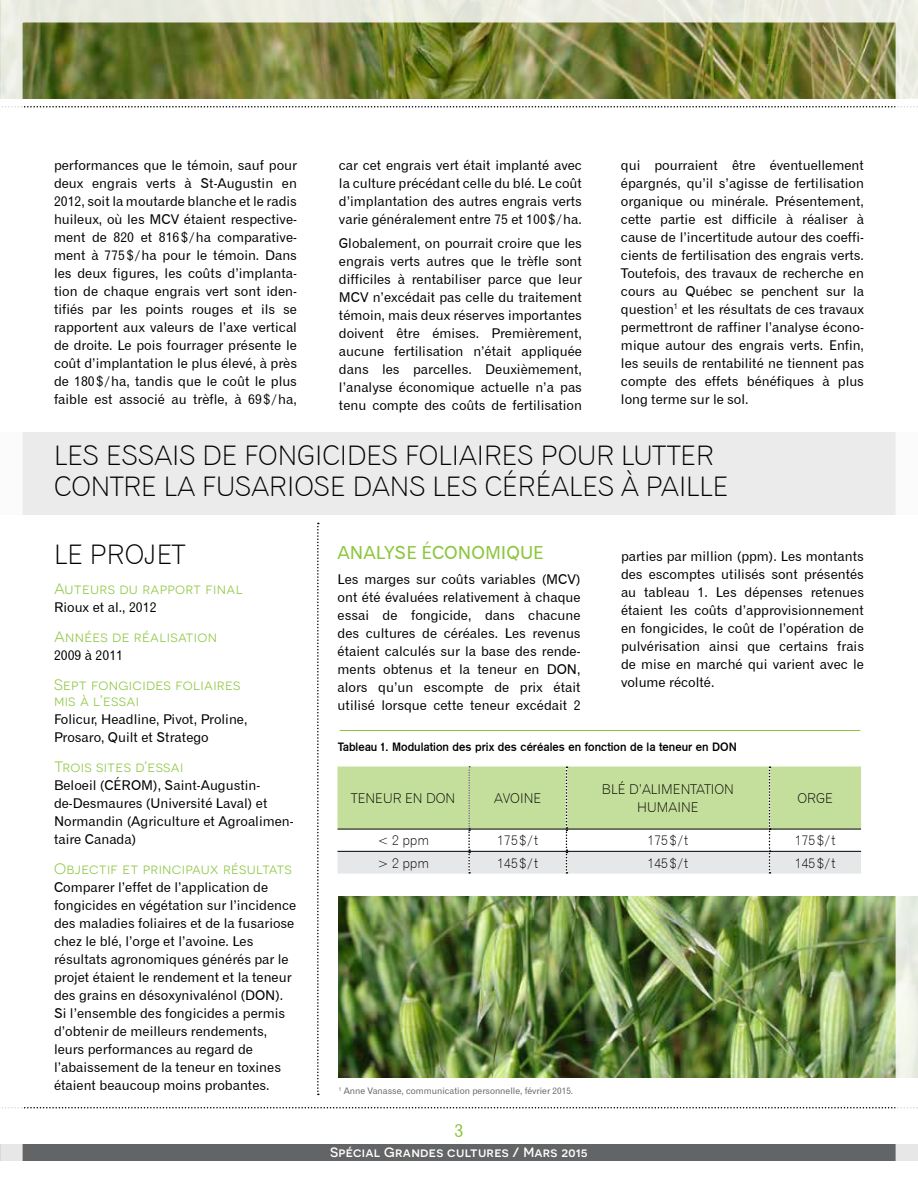
<style>
.page{position:relative;width:918px;height:1188px;background:#fff}
.page>*{position:absolute;margin:0;border:0;box-sizing:border-box;transform-origin:0 0}
.t1{font:27px/31.5px "Gothic 720 BT Light B";color:#000}
.t2{font:18px "Gothic 720 BT Roman B";color:#8dc63f}
.t3{font:15px/16.5px "Novecentosanswide";letter-spacing:.02em;color:#8dc63f}
.t4{font:13.5px/18px "Gothic 720 BT Roman B";color:#000;text-align:justify}
.t5{font:13.5px/18px "Gothic 720 BT Light B";color:#000;text-align:center}
.t6{font:500 13.5px "Novecentosanswide";letter-spacing:.02em;color:#fff}
.t7{font:12px "Gothic 725 BT Bold A";color:#000}
.t8{font:9px "Gothic 720 BT Roman B";color:#636466}
</style>
<div class="page">
<div style="left:0;top:1144px;width:918px;height:16px;background:#636466"></div>
<img style="left:23px;top:23px;width:872px;height:76px">
<svg style="left:24px;top:106px;width:871px;height:2px"></svg>
<svg style="left:24px;top:1107px;width:871px;height:1px"></svg>
<img style="left:339px;top:896px;width:556px;height:182px">
<div style="left:0;top:432px;width:918px;height:82px;background:#ebebec"></div>
<div style="left:0;top:0;width:918px;height:1188px;border:22px solid #fff"></div>
<svg style="left:317px;top:523px;width:2px;height:572px"></svg>
<hr style="left:340px;top:730px;width:520px;height:1px;background:#8dc63f">
<svg style="left:338px;top:767px;width:523px;height:107px"></svg>
<p class="t4" style="left:621px;top:156px;width:245px">qui pourraient être éventuellement épargnés, qu’il s’agisse de fertilisation organique ou minérale. Présentement, cette partie est difficile à réaliser à cause de l’incertitude autour des coeffi&shy;cients de fertilisation des engrais verts.<br>Toutefois, des travaux de recherche en cours au Québec se penchent sur la question<sup>1</sup> et les résultats de ces travaux permettront de raffiner l’analyse écono&shy;mique autour des engrais verts. Enfin, les seuils de rentabilité ne tiennent pas compte des effets bénéfiques à plus long terme sur le sol.</p>
<h1 class="t1" style="left:54px;top:439px;width:676px">LES ESSAIS D E FONGICIDES FOLIAIRES POUR LUTTER<br>CONTRE LA FUSARIOSE DANS LES CÉRÉALES À PAILLE</h1>
<p class="t4" style="left:54px;top:156px;width:245px">performances que le témoin, sauf pour deux engrais verts à St-Augustin en 2012, soit la moutarde blanche et le radis huileux, où les MCV étaient respective&shy;ment de 820 et 816$/ha comparative&shy;ment à 775$/ha pour le témoin. Dans les deux figures, les coûts d’implanta&shy;tion de chaque engrais vert sont iden&shy;tifiés par les points rouges et ils se rapportent aux valeurs de l’axe vertical de droite. Le pois fourrager présente le coût d’implantation le plus élevé, à près de 180$/ha, tandis que le coût le plus faible est associé au trèfle, à 69$/ha,</p>
<p class="t4" style="left:339px;top:156px;width:245px">car cet engrais vert était implanté avec la culture précédant celle du blé. Le coût d’implantation des autres engrais verts varie généralement entre 75 et 100$/ha.</p>
<p class="t4" style="left:339px;top:235px;width:245px">Globalement, on pourrait croire que les engrais verts autres que le trèfle sont difficiles à rentabiliser parce que leur MCV n’excédait pas celle du traitement témoin, mais deux réserves importantes doivent être émises. Premièrement, aucune fertilisation n’était appliquée dans les parcelles. Deuxièmement, l’analyse économique actuelle n’a pas tenu compte des coûts de fertilisation</p>
<h1 class="t1" style="left:54px;top:538px;width:133px">LE PROJET</h1>
<p class="t3" style="left:54px;top:580px;width:190px">Auteurs du rapport final</p>
<p class="t4" style="left:54px;top:598px;width:104px">Rioux et al., 2012</p>
<p class="t3" style="left:54px;top:628px;width:165px">Années de réalisation</p>
<p class="t4" style="left:54px;top:646px;width:71px">2009 à 2011</p>
<p class="t3" style="left:54px;top:676px;width:188px">Sept fongicides foliaires mis à l’essai</p>
<p class="t4" style="left:54px;top:711px;width:195px">Folicur, Headline, Pivot, Proline,<br>Prosaro, Quilt et Stratego</p>
<p class="t3" style="left:54px;top:759px;width:131px">Trois sites d’essai</p>
<p class="t4" style="left:54px;top:777px;width:61px">Beloeil (CÉRO</p>
<p class="t4" style="left:54px;top:777px;width:241px;text-align:left;text-indent:87px">M), Saint-Augustin&shy;de-Desmaures (U niversité Laval) et<br>Normandin (Agriculture et Agroalimen&shy;taire Canada)</p>
<p class="t3" style="left:54px;top:861px;width:239px">Objectif et principaux résultats</p>
<p class="t4" style="left:54px;top:879px;width:244px;text-align:left">Comparer l’effet de l’application de fongicides en végétation sur l’incidence des maladies foliaires et de la fusariose chez le blé, l’orge et l’avoine. Les résultats agronomiques générés par le projet étaient le rendement et la teneur des grains en désoxynivalénol (DON</p>
<p class="t4" style="left:54px;top:987px;width:233px;text-align:left;text-indent:221px">).<br>Si l’ensemble des fongicides a permis d’obtenir de meilleurs rendements, leurs performances au regard de l’abaissement de la teneur en toxines étaient beaucoup moins probantes.</p>
<h2 class="t2" style="left:338px;top:542px;width:208px">Analyse économ ique</h2>
<p class="t4" style="left:338px;top:570px;width:245px">Les marges sur coûts variables (MCV) ont été évaluées relativement à chaque essai de fongicide, dans chacune des cultures de céréales. Les revenus étaient calculés sur la base des rende&shy;ments obtenus et la teneur en DON</p>
<p class="t4" style="left:338px;top:660px;width:245px;text-indent:240px">, alors qu’un escompte de prix était utilisé lorsque cette teneur excédait 2</p>
<p class="t4" style="left:621px;top:547px;width:245px">parties par million (ppm). Les montants des escomptes utilisés sont présentés au tableau 1. Les dépenses retenues étaient les coûts d’approvisionnement en fongicides, le coût de l’opération de pulvérisation ainsi que certains frais de mise en marché qui varient avec le volume récolté.</p>
<p class="t7" style="left:338px;top:740px;width:401px">Tableau 1. Modulation des prix des céréales en fonction de la teneur en DON</p>
<p class="t5" style="left:351px;top:789px;width:95px">TENEUR EN DON</p>
<p class="t5" style="left:494px;top:789px;width:49px">AVOINE</p>
<p class="t5" style="left:602px;top:780px;width:134px">BLÉ D’ALIMENTATION<br>HUMAINE</p>
<p class="t5" style="left:798px;top:789px;width:37px">ORGE</p>
<p class="t5" style="left:377px;top:831px;width:53px">&lt; 2 PPM</p>
<p class="t5" style="left:497px;top:831px;width:42px">175$/T</p>
<p class="t5" style="left:648px;top:831px;width:42px">175$/T</p>
<p class="t5" style="left:795px;top:831px;width:42px">175$/T</p>
<p class="t5" style="left:377px;top:854px;width:53px">&gt; 2 PPM</p>
<p class="t5" style="left:497px;top:854px;width:42px">145$/T</p>
<p class="t5" style="left:647px;top:854px;width:42px">145$/T</p>
<p class="t5" style="left:795px;top:854px;width:42px">145$/T</p>
<p class="t8" style="left:339px;top:1086px;width:236px"><sup>1</sup> Anne Vanasse, communication personnelle, février 2015.</p>
<h2 class="t2" style="left:454px;top:1119px;width:11px">3</h2>
<p class="t6" style="left:330px;top:1144px;width:259px">Spécial Grandes cultures / Mars 2015</p>
</div>
